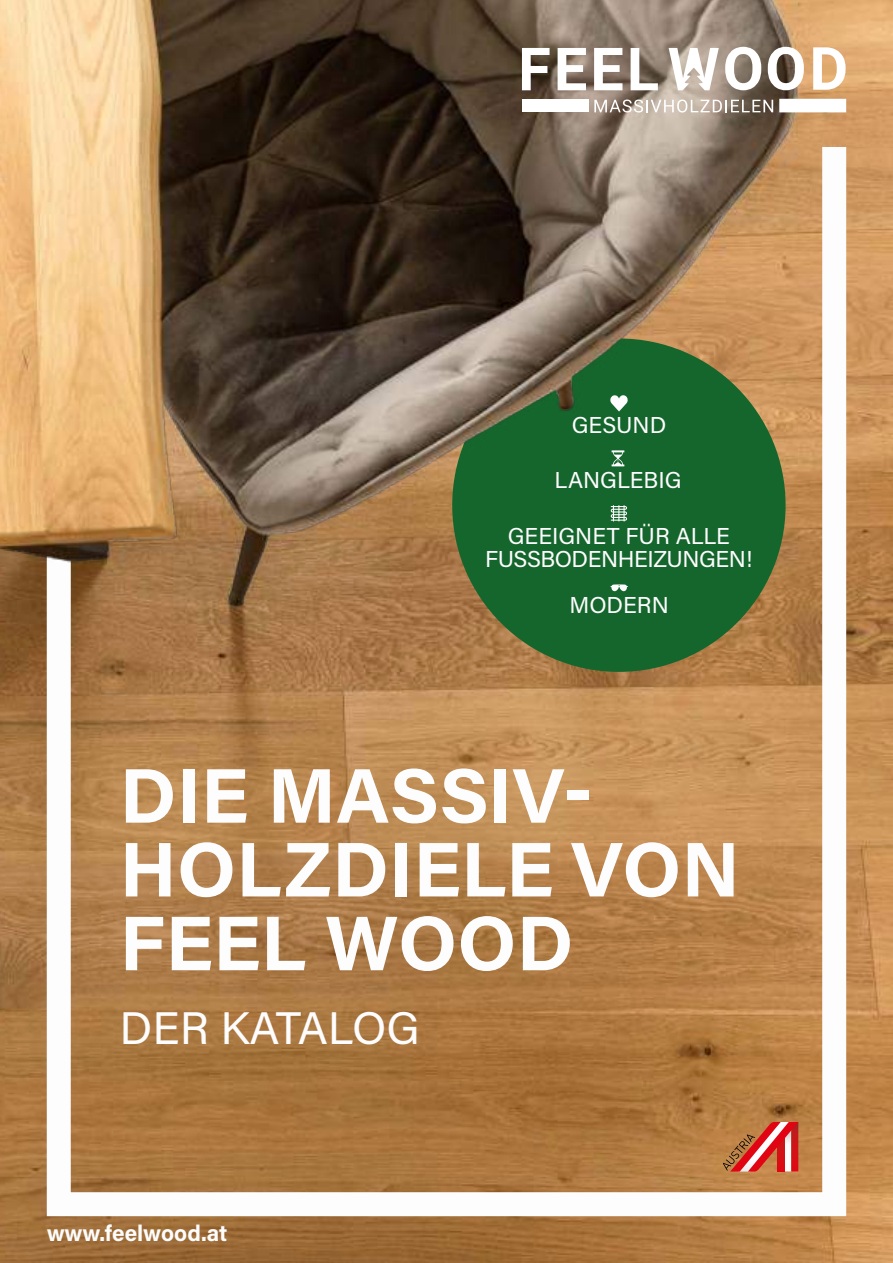
<style>
.page{position:relative;width:893px;height:1263px;background:#fff}
.page>*{position:absolute;margin:0;border:0;box-sizing:border-box;transform-origin:0 0}
.t1{font:700 77.55px/73.8px "Acumin Pro";color:#fff}
.t2{font:45.6px "Acumin Pro";letter-spacing:-.005em;color:#fff}
.t3{font:22.95px/23.5px "Acumin Pro";color:#fff;text-align:center}
.t4{font:700 22.5px "Acumin Pro";letter-spacing:-.005em;color:#fff}
</style>
<div class="page">
<img style="left:0;top:0;width:893px;height:1263px">
<div style="left:47px;top:47px;width:799px;height:1169px;border:24px solid #fff"></div>
<svg style="left:723px;top:1122px;width:75px;height:49px;background:#ce644f"></svg>
<img style="left:473px;top:0;width:420px;height:147px">
<div style="left:452px;top:338px;width:334px;height:334px;background:#16672e;border-radius:50%"></div>
<svg style="left:610px;top:395px;width:18px;height:16px"></svg>
<svg style="left:612px;top:450px;width:12px;height:16px"></svg>
<svg style="left:610px;top:584px;width:18px;height:7px"></svg>
<svg style="left:611px;top:505px;width:16px;height:16px"></svg>
<div style="left:779px;top:99px;width:67px;height:13px;background:#fff"></div>
<svg style="left:594px;top:100px;width:179px;height:13px"></svg>
<div style="left:522px;top:99px;width:67px;height:13px;background:#fff"></div>
<svg style="left:522px;top:48px;width:28px;height:42px"></svg>
<svg style="left:558px;top:48px;width:28px;height:42px"></svg>
<svg style="left:594px;top:48px;width:28px;height:42px"></svg>
<svg style="left:631px;top:48px;width:27px;height:42px"></svg>
<svg style="left:768px;top:47px;width:36px;height:43px"></svg>
<svg style="left:813px;top:47px;width:33px;height:43px"></svg>
<svg style="left:725px;top:47px;width:36px;height:43px"></svg>
<svg style="left:669px;top:48px;width:50px;height:42px"></svg>
<p class="t3" style="left:572px;top:412px;width:96px">GESUND</p>
<p class="t3" style="left:554px;top:467px;width:129px">LANGLEBIG</p>
<p class="t3" style="left:485px;top:523px;width:269px">GEEIGNET FÜR ALLE<br>FUSSBODENHEIZUNGEN!</p>
<p class="t3" style="left:569px;top:592px;width:101px">MODERN</p>
<h1 class="t1" style="left:120px;top:755px;width:622px">DIE MASSIV-<br>HOLZDIELE VON<br>FEEL WOOD</h1>
<h2 class="t2" style="left:120px;top:996px;width:302px">DER KATALOG</h2>
<p class="t4" style="left:47px;top:1217px;width:182px">www.feelwood.at</p>
</div>
